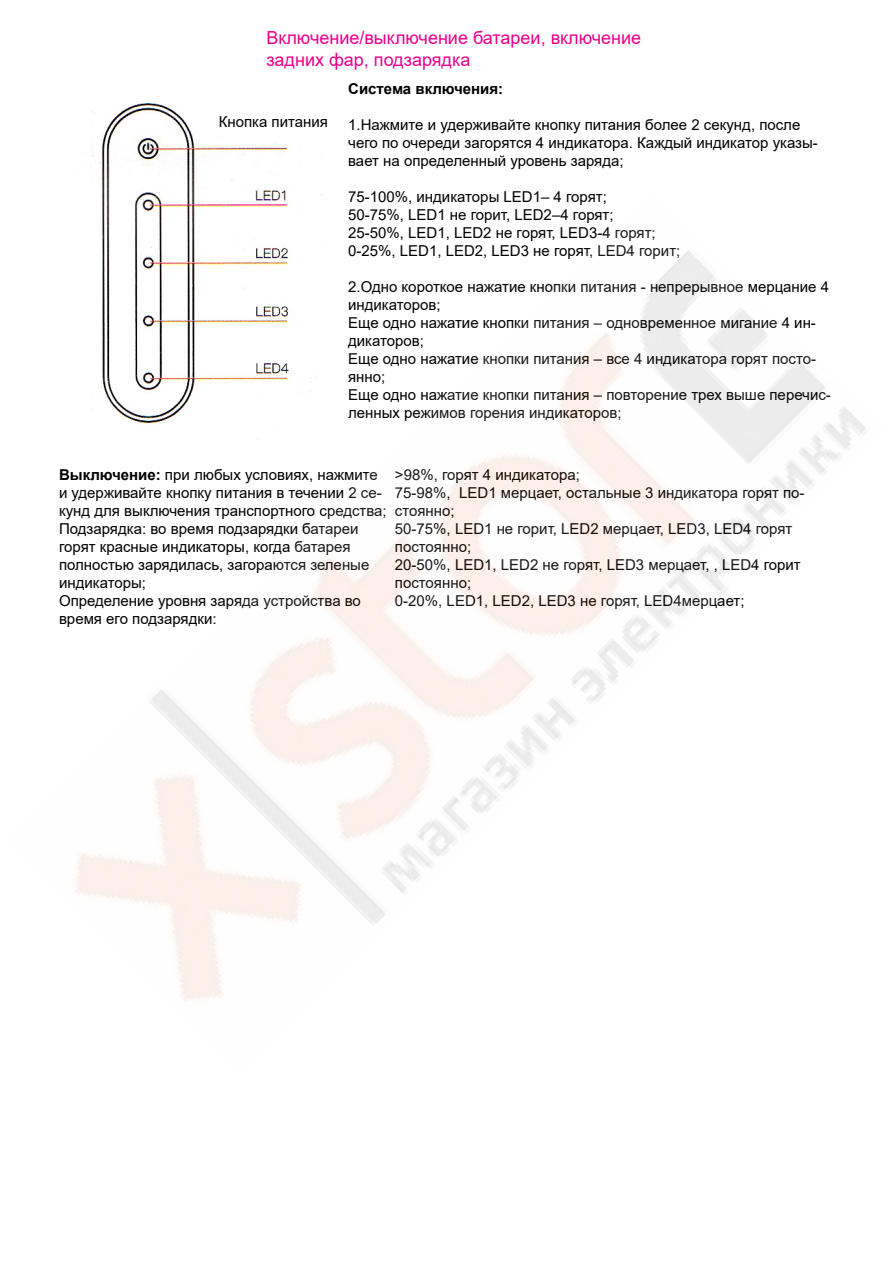
<style>
.page{position:relative;width:893px;height:1263px;background:#fff}
.page>*{position:absolute;margin:0;border:0;box-sizing:border-box;transform-origin:0 0}
.t1{font:18px/21.6px "Arial";color:#ec008c}
.t2{font:15px/18px "Arial";color:#000}
.t3{font:700 15px "Arial";color:#000}
.s1{font-weight:700}
</style>
<div class="page">
<img style="left:90px;top:103px;width:199px;height:87px">
<img style="left:74px;top:190px;width:792px;height:811px">
<p class="t1" style="left:266px;top:27px;width:376px">Включение/выключение батареи, включение задних фар, подзарядка</p>
<p class="t2" style="left:219px;top:113px;width:111px">Кнопка питания</p>
<p class="t3" style="left:348px;top:78px;width:157px">Система включения:</p>
<p class="t2" style="left:348px;top:116px;width:471px">1.Нажмите и удерживайте кнопку питания более 2 секунд, после чего по очереди загорятся 4 индикатора. Каждый индикатор указы&shy;вает на определенный уровень заряда;</p>
<p class="t2" style="left:348px;top:188px;width:334px">75-100%, индикаторы LED1– 4 горят;<br>50-75%, LED1 не горит, LED2–4 горят;<br>25-50%, LED1, LED2 не горят, LED3-4 горят; 0-25%, LED1, LED2, LED3 не горят, LED4 горит;</p>
<p class="t2" style="left:348px;top:278px;width:484px">2.Одно короткое нажатие кнопки питания - непрерывное мерцание 4 индикаторов;<br>Еще одно нажатие кнопки питания – одновременное мигание 4 ин&shy;дикаторов;<br>Еще одно нажатие кнопки питания – все 4 индикатора горят посто&shy;янно;<br>Еще одно нажатие кнопки питания – повторение трех выше перечис&shy;ленных режимов горения индикаторов;</p>
<p class="t2" style="left:59px;top:466px;width:329px"><span class="s1">Выключение:</span> при любых условиях, нажмите и удерживайте кнопку питания в течении 2 се&shy;кунд для выключения транспортного средства; Подзарядка: во время подзарядки батареи горят красные индикаторы, когда батарея полностью зарядилась, загораются зеленые индикаторы;<br>Определение уровня заряда устройства во время его подзарядки:</p>
<p class="t2" style="left:395px;top:466px;width:411px">&gt;98%, горят 4 индикатора;<br>75-98%, LED1 мерцает, остальные 3 индикатора горят по&shy;стоянно;<br>50-75%, LED1 не горит, LED2 мерцает, LED3, LED4 горят постоянно;<br>20-50%, LED1, LED2 не горят, LED3 мерцает, , LED4 горит постоянно;<br>0-20%, LED1, LED2, LED3 не горят, LED4мерцает;</p>
</div>
